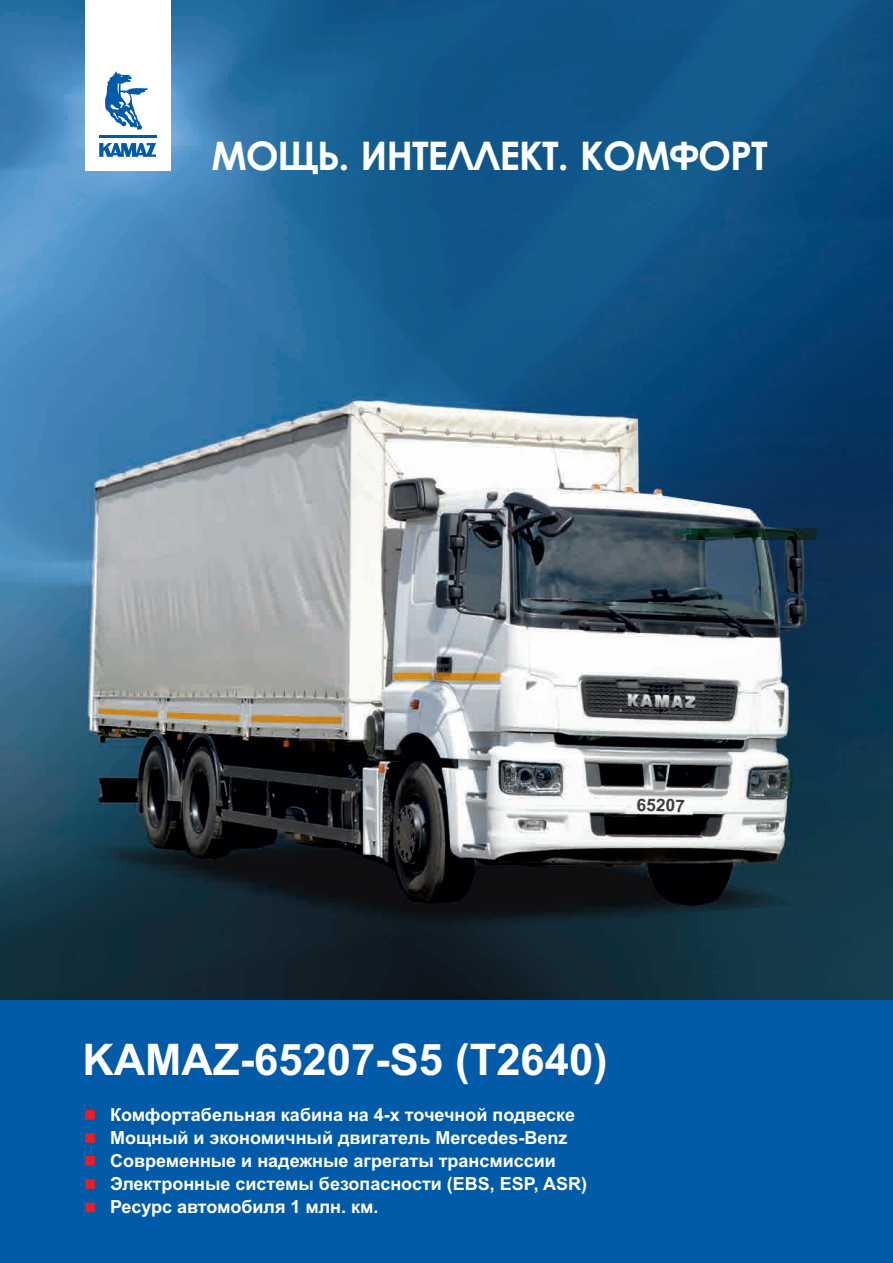
<style>
.page{position:relative;width:893px;height:1263px;background:#fff}
.page>*{position:absolute;margin:0;border:0;box-sizing:border-box;transform-origin:0 0}
.t1{font:700 43.5px "Arial";color:#fff}
.t2{font:700 39.45px "Century Gothic";letter-spacing:-.03em;color:#fff}
.t3{font:700 18px/23.1px "Arial";color:#fff}
.t4{font:700 17.4px "Arial";color:#3e3e3f}
</style>
<div class="page">
<img style="left:0;top:0;width:893px;height:1000px">
<div style="left:0;top:1000px;width:893px;height:263px;background:#015ba9"></div>
<div style="left:85px;top:0;width:85px;height:170px;background:#fff"></div>
<svg style="left:99px;top:143px;width:57px;height:14px"></svg>
<hr style="left:99px;top:135px;width:57px;height:2px;background:#015ba9">
<svg style="left:105px;top:71px;width:43px;height:59px"></svg>
<img style="left:55px;top:799px;width:741px;height:136px">
<img style="left:64px;top:367px;width:754px;height:552px">
<img style="left:706px;top:538px;width:54px;height:75px">
<svg style="left:705px;top:568px;width:11px;height:8px"></svg>
<div style="left:85px;top:1110px;width:10px;height:9px;background:#ee1d23;border:1px solid #ee1d23"></div>
<div style="left:85px;top:1133px;width:10px;height:9px;background:#ee1d23;border:1px solid #ee1d23"></div>
<div style="left:85px;top:1156px;width:10px;height:9px;background:#ee1d23;border:1px solid #ee1d23"></div>
<div style="left:85px;top:1179px;width:10px;height:9px;background:#ee1d23;border:1px solid #ee1d23"></div>
<div style="left:85px;top:1203px;width:10px;height:9px;background:#ee1d23;border:1px solid #ee1d23"></div>
<h2 class="t2" style="left:212px;top:141px;width:558px">МОЩЬ. ИНТЕЛЛЕКТ. КОМФОРТ</h2>
<p class="t4" style="left:637px;top:798px;width:50px;rotate:2deg">65207</p>
<h1 class="t1" style="left:82px;top:1043px;width:527px">KAMAZ-65207-S5 (T2640)</h1>
<p class="t3" style="left:110px;top:1104px;width:478px">Комфортабельная кабина на 4-х точечной подвеске Мощный и экономичный двигатель Mercedes-Benz Современные и надежные агрегаты трансмиссии Электронные системы безопасности (EBS, ESP, ASR)<br>Ресурс автомобиля 1 млн. км.</p>
</div>
